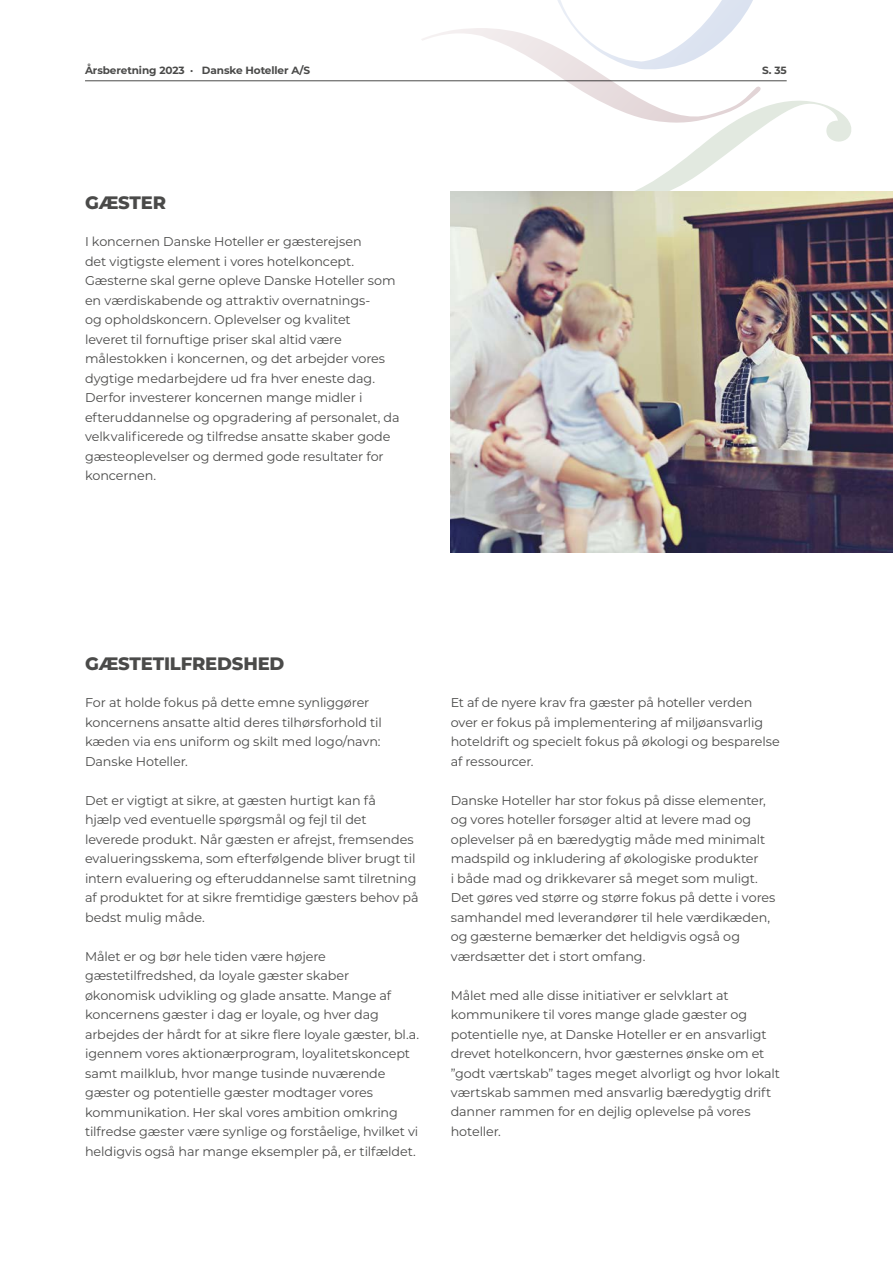
<style>
.page{position:relative;width:893px;height:1263px;background:#fff}
.page>*{position:absolute;margin:0;border:0;box-sizing:border-box;transform-origin:0 0}
.t1{font:800 18px "Montserrat";letter-spacing:-.01em;color:#4a4a49}
.t2{font:12.75px/19.5px "Montserrat";letter-spacing:-.01em;color:#4a4a49}
.t3{font:700 10.5px "Montserrat";letter-spacing:-.01em;color:#4a4a49}
</style>
<div class="page">
<hr style="left:85px;top:80px;width:702px;height:1px;background:#4a4a49">
<svg style="left:421px;top:0;width:430px;height:202px"></svg>
<img style="left:451px;top:191px;width:442px;height:362px">
<p class="t3" style="left:85px;top:63px;width:227px">Årsberetning 2023 · Danske Hoteller A/S</p>
<p class="t3" style="left:762px;top:63px;width:26px">S. 35</p>
<h1 class="t1" style="left:85px;top:189px;width:83px">GÆSTER</h1>
<p class="t2" style="left:85px;top:231px;width:316px">I koncernen Danske Hoteller er gæsterejsen<br>det vigtigste element i vores hotelkoncept.<br>Gæsterne skal gerne opleve Danske Hoteller som en værdiskabende og attraktiv overnatnings-<br>og opholdskoncern. Oplevelser og kvalitet<br>leveret til fornuftige priser skal altid være målestokken i koncernen, og det arbejder vores dygtige medarbejdere ud fra hver eneste dag.<br>Derfor investerer koncernen mange midler i efteruddannelse og opgradering af personalet, da velkvalificerede og tilfredse ansatte skaber gode gæsteoplevelser og dermed gode resultater for koncernen.</p>
<h1 class="t1" style="left:85px;top:650px;width:201px">GÆSTETILFREDSHED</h1>
<p class="t2" style="left:85px;top:692px;width:298px">For at holde fokus på dette emne synliggører koncernens ansatte altid deres tilhørsforhold til kæden via ens uniform og skilt med logo/navn:<br>Danske Hoteller.</p>
<p class="t2" style="left:85px;top:790px;width:335px">Det er vigtigt at sikre, at gæsten hurtigt kan få<br>hjælp ved eventuelle spørgsmål og fejl til det leverede produkt. Når gæsten er afrejst, fremsendes evalueringsskema, som efterfølgende bliver brugt til intern evaluering og efteruddannelse samt tilretning af produktet for at sikre fremtidige gæsters behov på bedst mulig måde.</p>
<p class="t2" style="left:85px;top:946px;width:335px">Målet er og bør hele tiden være højere gæstetilfredshed, da loyale gæster skaber økonomisk udvikling og glade ansatte. Mange af koncernens gæster i dag er loyale, og hver dag arbejdes der hårdt for at sikre flere loyale gæster, bl.a. igennem vores aktionærprogram, loyalitetskoncept samt mailklub, hvor mange tusinde nuværende gæster og potentielle gæster modtager vores kommunikation. Her skal vores ambition omkring tilfredse gæster være synlige og forståelige, hvilket vi heldigvis også har mange eksempler på, er tilfældet.</p>
<p class="t2" style="left:451px;top:692px;width:331px">Et af de nyere krav fra gæster på hoteller verden over er fokus på implementering af miljøansvarlig hoteldrift og specielt fokus på økologi og besparelse af ressourcer.</p>
<p class="t2" style="left:451px;top:790px;width:326px">Danske Hoteller har stor fokus på disse elementer, og vores hoteller forsøger altid at levere mad og oplevelser på en bæredygtig måde med minimalt madspild og inkludering af økologiske produkter<br>i både mad og drikkevarer så meget som muligt.<br>Det gøres ved større og større fokus på dette i vores samhandel med leverandører til hele værdikæden, og gæsterne bemærker det heldigvis også og værdsætter det i stort omfang.</p>
<p class="t2" style="left:451px;top:985px;width:331px">Målet med alle disse initiativer er selvklart at kommunikere til vores mange glade gæster og potentielle nye, at Danske Hoteller er en ansvarligt drevet hotelkoncern, hvor gæsternes ønske om et ”godt værtskab” tages meget alvorligt og hvor lokalt værtskab sammen med ansvarlig bæredygtig drift danner rammen for en dejlig oplevelse på vores hoteller.</p>
</div>
